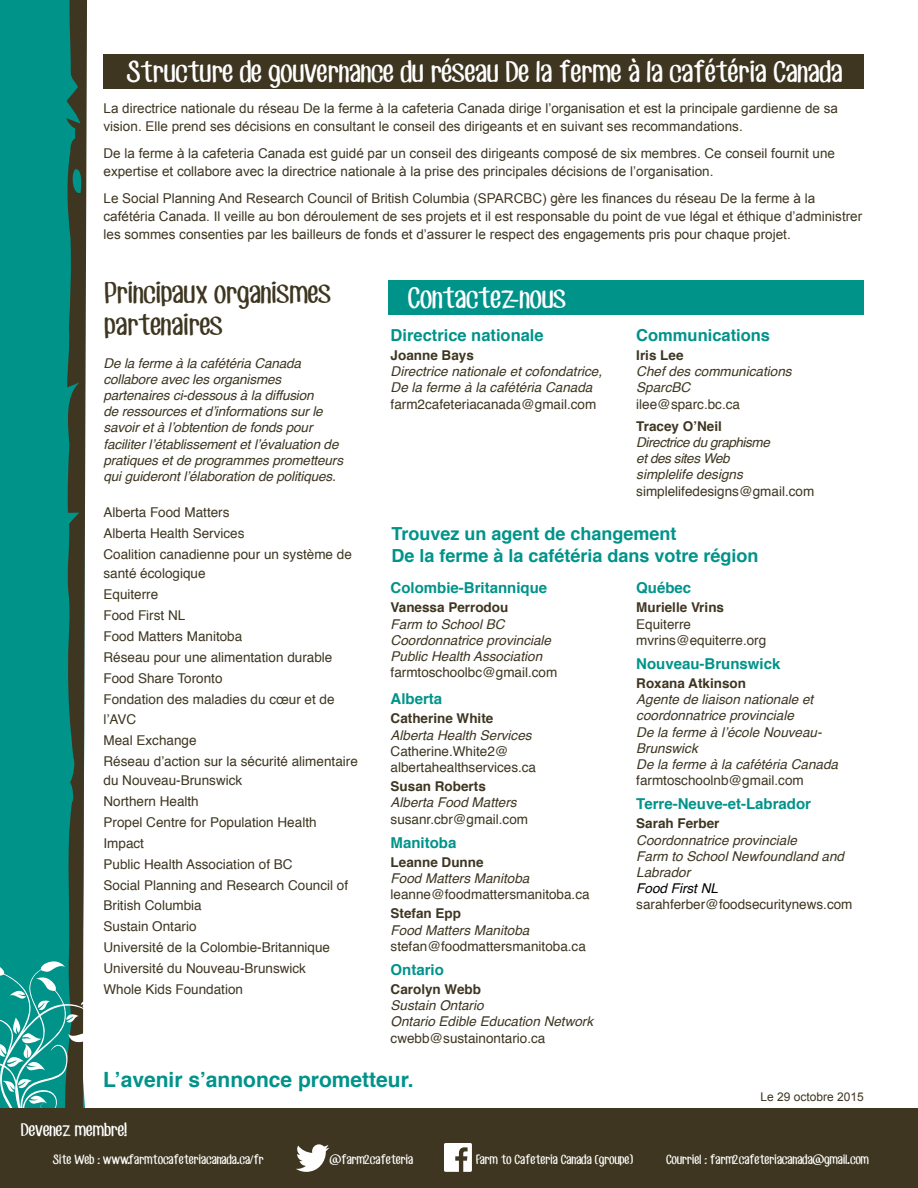
<style>
.page{position:relative;width:918px;height:1188px;background:#fff}
.page>*{position:absolute;margin:0;border:0;box-sizing:border-box;transform-origin:0 0}
.t1{font:27px "CF Jack Story";color:#fff}
.t2{font:27px/32.4px "CF Jack Story";color:#3e3621}
.t3{font:700 21px "Helvetica";color:#00938a}
.t4{font:700 18px/21.6px "Helvetica";color:#00938a}
.t5{font:700 16.5px "Helvetica";color:#00938a}
.t6{font:16.5px "CF Jack Story";color:#fff}
.t7{font:700 15px "Helvetica";color:#00938a}
.t8{font:13.5px/21px "Helvetica";color:#3e3621}
.t9{font:italic 13.5px/16.2px "Helvetica";color:#3e3621}
.t10{font:13.5px/18px "Arial";color:#3e3621}
.t11{font:700 13.5px "Helvetica";color:#3e3621}
.t12{font:italic 13.5px/16.2px "Helvetica";letter-spacing:-.03em;color:#3e3621}
.t13{font:italic 13.5px "Helvetica";color:#000}
.t14{font:12px "CF Jack Story";color:#fdfdfa}
.t15{font:12px "Arial";color:#3e3621}
.s1{font-family:"Helvetica"}
</style>
<div class="page">
<svg style="left:0;top:0;width:87px;height:1108px;background:#14867c"></svg>
<div style="left:389px;top:280px;width:475px;height:35px;background:#00938a"></div>
<div style="left:0;top:1108px;width:918px;height:80px;background:#3e3621"></div>
<svg style="left:444px;top:1143px;width:28px;height:29px"></svg>
<svg style="left:296px;top:1144px;width:33px;height:28px"></svg>
<div style="left:104px;top:54px;width:760px;height:35px;background:#3e3621"></div>
<h1 class="t1" style="left:126px;top:55px;width:717px">Structure de gouvernance du réseau De la ferme à la cafétéria Canada</h1>
<p class="t10" style="left:104px;top:100px;width:736px">La directrice nationale du réseau De la ferme à la cafeteria Canada dirige l’organisation et est la principale gardienne de sa vision. Elle prend ses décisions en consultant le conseil des dirigeants et en suivant ses recommandations.</p>
<p class="t10" style="left:104px;top:145px;width:733px">De la ferme à la cafeteria Canada est guidé par un conseil des dirigeants composé de six membres. Ce conseil fournit une expertise et collabore avec la directrice nationale à la prise des principales décisions de l’organisation.</p>
<p class="t10" style="left:104px;top:190px;width:760px">Le Social Planning And Research Council of British Columbia (SPARCBC) gère les finances du réseau De la ferme à la cafétéria Canada. Il veille au bon déroulement de ses projets et il est responsable du point de vue légal et éthique d’administrer les sommes consenties par les bailleurs de fonds et d’assurer le respect des engagements pris pour chaque projet.</p>
<h1 class="t2" style="left:104px;top:276px;width:228px">Principaux organismes partenaires</h1>
<p class="t9" style="left:104px;top:355px;width:241px">De la ferme à la cafétéria Canada collabore avec les organismes partenaires ci-dessous à la diffusion<br>de ressources et d’informations sur le savoir et à l’obtention de fonds pour faciliter l’établissement et l’évaluation de pratiques et de programmes prometteurs qui guideront l’élaboration de politiques.</p>
<p class="t8" style="left:104px;top:502px;width:250px">Alberta Food Matters<br>Alberta Health Services<br>Coalition canadienne pour un système de</p>
<p class="t8" style="left:104px;top:563px;width:233px">santé écologique<br>Equiterre<br>Food First NL<br>Food Matters Manitoba<br>Réseau pour une alimentation durable<br>Food Share Toronto<br>Fondation des maladies du cœur et de</p>
<p class="t8" style="left:104px;top:709px;width:256px">l’AVC<br>Meal Exchange<br>Réseau d’action sur la sécurité alimentaire</p>
<p class="t8" style="left:104px;top:770px;width:246px">du Nouveau-Brunswick<br>Northern Health<br>Propel Centre for Population Health<br>Impact<br>Public Health Association of BC<br>Social Planning and Research Council of</p>
<p class="t8" style="left:104px;top:895px;width:228px">British Columbia<br>Sustain Ontario<br>Université de la Colombie-Britannique<br>Université du Nouveau-Brunswick<br>Whole Kids Foundation</p>
<h1 class="t1" style="left:407px;top:281px;width:160px">Contactez-nous</h1>
<p class="t5" style="left:391px;top:322px;width:155px">Directrice nationale</p>
<p class="t11" style="left:391px;top:344px;width:85px">Joanne Bays</p>
<p class="t9" style="left:391px;top:364px;width:213px">Directrice nationale et cofondatrice,<br>De la ferme à la cafétéria Canada</p>
<p class="t8" style="left:391px;top:394px;width:207px">farm2cafeteriacanada@gmail.com</p>
<p class="t5" style="left:636px;top:322px;width:135px">Communications</p>
<p class="t11" style="left:636px;top:344px;width:49px">Iris Lee</p>
<p class="t9" style="left:636px;top:364px;width:157px">Chef des communications<br>SparcBC</p>
<p class="t8" style="left:636px;top:394px;width:105px">ilee@sparc.bc.ca</p>
<p class="t11" style="left:636px;top:415px;width:87px">Tracey O’Neil</p>
<p class="t12" style="left:636px;top:435px;width:135px">Directrice du graphisme et des sites Web simplelife designs</p>
<p class="t8" style="left:636px;top:481px;width:179px">simplelifedesigns@gmail.com</p>
<h3 class="t4" style="left:392px;top:523px;width:369px">Trouvez un agent de changement<br>De la ferme à la cafétéria dans votre région</h3>
<p class="t7" style="left:391px;top:576px;width:158px">Colombie-Britannique</p>
<p class="t11" style="left:391px;top:597px;width:119px">Vanessa Perrodou</p>
<p class="t9" style="left:391px;top:616px;width:162px">Farm to School BC<br>Coordonnatrice provinciale<br>Public Health Association</p>
<p class="t8" style="left:391px;top:662px;width:168px">farmtoschoolbc@gmail.com</p>
<p class="t7" style="left:391px;top:687px;width:53px">Alberta</p>
<p class="t11" style="left:391px;top:708px;width:104px">Catherine White</p>
<p class="t9" style="left:391px;top:727px;width:143px">Alberta Health Services</p>
<p class="t8" style="left:391px;top:743px;width:147px;line-height:16.2px">Catherine.White2@ albertahealthservices.ca</p>
<p class="t11" style="left:391px;top:776px;width:97px">Susan Roberts</p>
<p class="t9" style="left:391px;top:795px;width:128px">Alberta Food Matters</p>
<p class="t8" style="left:391px;top:809px;width:139px">susanr.cbr@gmail.com</p>
<p class="t7" style="left:391px;top:830px;width:67px">Manitoba</p>
<p class="t11" style="left:391px;top:851px;width:95px">Leanne Dunne</p>
<p class="t9" style="left:391px;top:871px;width:140px">Food Matters Manitoba</p>
<p class="t8" style="left:391px;top:884px;width:201px">leanne@foodmattersmanitoba.ca</p>
<p class="t11" style="left:391px;top:903px;width:72px">Stefan Epp</p>
<p class="t9" style="left:391px;top:922px;width:140px">Food Matters Manitoba</p>
<p class="t8" style="left:391px;top:936px;width:197px">stefan@foodmattersmanitoba.ca</p>
<p class="t7" style="left:391px;top:957px;width:55px">Ontario</p>
<p class="t11" style="left:391px;top:978px;width:92px">Carolyn Webb</p>
<p class="t9" style="left:391px;top:998px;width:204px">Sustain Ontario<br>Ontario Edible Education Network</p>
<p class="t8" style="left:391px;top:1028px;width:156px">cwebb@sustainontario.ca</p>
<p class="t7" style="left:636px;top:576px;width:57px">Québec</p>
<p class="t11" style="left:636px;top:597px;width:89px">Murielle Vrins</p>
<p class="t8" style="left:636px;top:616px;width:131px;line-height:16.2px">Equiterre mvrins@equiterre.org</p>
<p class="t7" style="left:636px;top:651px;width:146px">Nouveau-Brunswick</p>
<p class="t11" style="left:636px;top:672px;width:111px">Roxana Atkinson</p>
<p class="t9" style="left:636px;top:692px;width:203px">Agente de liaison nationale et coordonnatrice provinciale<br>De la ferme à l’école Nouveau-<br>Brunswick<br>De la ferme à la cafétéria Canada</p>
<p class="t8" style="left:636px;top:770px;width:169px">farmtoschoolnb@gmail.com</p>
<p class="t7" style="left:636px;top:792px;width:176px">Terre-Neuve-et-Labrador</p>
<p class="t11" style="left:636px;top:813px;width:85px">Sarah Ferber</p>
<p class="t9" style="left:636px;top:832px;width:209px">Coordonnatrice provinciale<br>Farm to School Newfoundland and<br>Labrador</p>
<p class="t13" style="left:636px;top:878px;width:83px">Food First NL</p>
<p class="t8" style="left:636px;top:895px;width:218px">sarahferber@foodsecuritynews.com</p>
<h2 class="t3" style="left:103px;top:1062px;width:312px">L’avenir s’annonce prometteur.</h2>
<p class="t15" style="left:761px;top:1089px;width:105px">Le 29 octobre 2015</p>
<p class="t6" style="left:20px;top:1119px;width:108px">Devenez membre!</p>
<p class="t14" style="left:52px;top:1151px;width:212px">Site Web : www.farmtocafeteriacanada.ca<span class="s1">/</span>fr</p>
<p class="t14" style="left:329px;top:1151px;width:85px">@farm2cafeteria</p>
<p class="t14" style="left:476px;top:1151px;width:158px">Farm to Cafeteria Canada (groupe)</p>
<p class="t14" style="left:666px;top:1151px;width:204px">Courriel : farm2cafeteriacanada@gmail.com</p>
</div>
